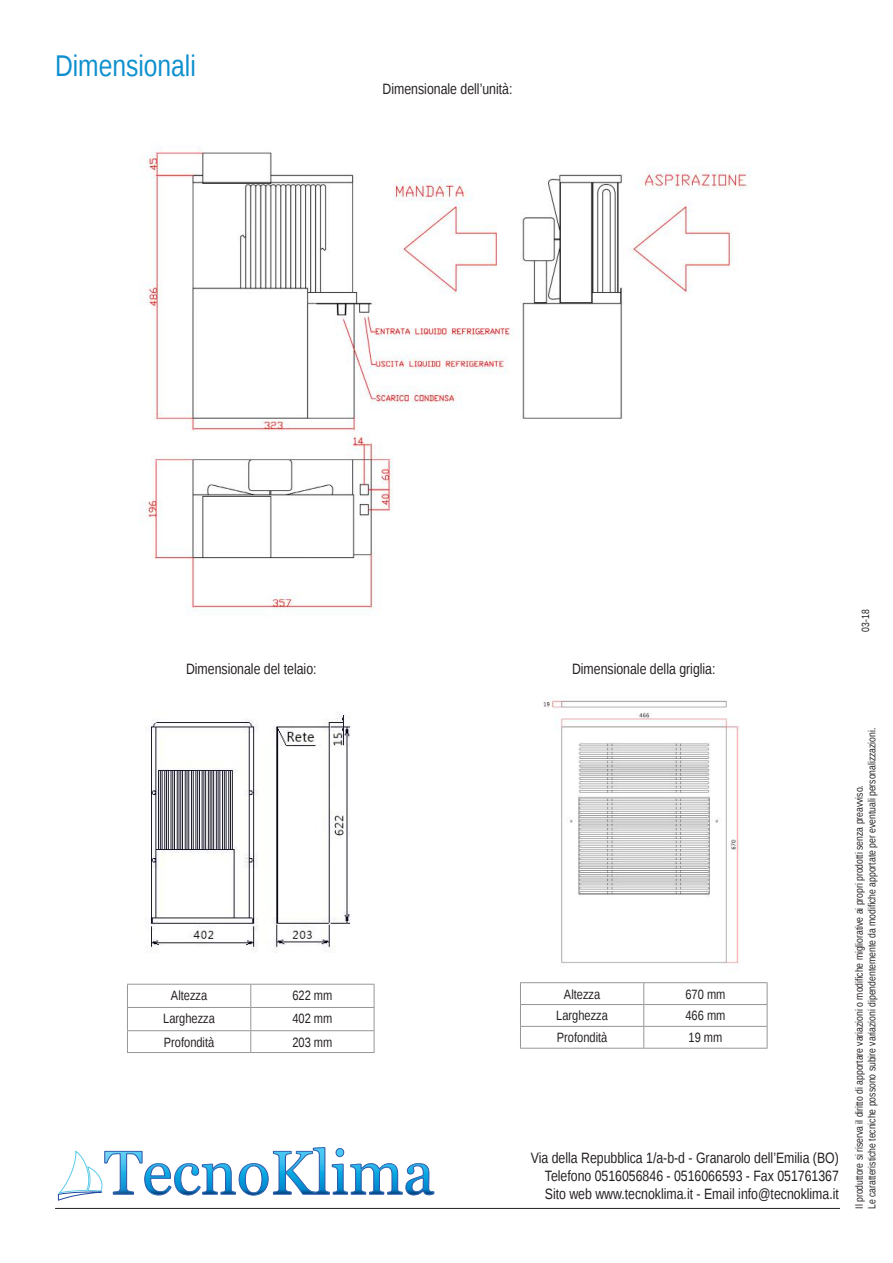
<style>
.page{position:relative;width:893px;height:1263px;background:#fff}
.page>*{position:absolute;margin:0;border:0;box-sizing:border-box;transform-origin:0 0}
.t1{font:30px "Liberation Sans Narrow";color:#0e90ce}
.t2{font:15px/18px "Liberation Sans Narrow";color:#241f1f;text-align:justify}
.t3{font:13.5px "Liberation Sans Narrow";color:#241f1f}
.t4{font:10.5px/12.6px "Liberation Sans Narrow";color:#241f1f}
</style>
<div class="page">
<img style="left:150px;top:712px;width:201px;height:241px">
<img style="left:543px;top:697px;width:197px;height:267px">
<img style="left:140px;top:146px;width:611px;height:466px">
<hr style="left:55px;top:1208px;width:785px;height:1px;background:#241f1f">
<svg style="left:57px;top:1147px;width:377px;height:54px"></svg>
<hr style="left:520px;top:982px;width:124px;height:1px;background:#969698">
<hr style="left:644px;top:982px;width:123px;height:1px;background:#969698">
<hr style="left:520px;top:1004px;width:124px;height:1px;background:#969698">
<hr style="left:644px;top:1004px;width:123px;height:1px;background:#969698">
<hr style="left:520px;top:1026px;width:124px;height:1px;background:#969698">
<svg style="left:520px;top:983px;width:1px;height:65px"></svg>
<hr style="left:644px;top:1026px;width:123px;height:1px;background:#969698">
<svg style="left:643px;top:983px;width:1px;height:65px"></svg>
<svg style="left:767px;top:983px;width:1px;height:65px"></svg>
<hr style="left:520px;top:1048px;width:124px;height:1px;background:#969698">
<hr style="left:644px;top:1048px;width:123px;height:1px;background:#969698">
<hr style="left:127px;top:984px;width:124px;height:1px;background:#969698">
<hr style="left:251px;top:984px;width:123px;height:1px;background:#969698">
<hr style="left:127px;top:1007px;width:124px;height:1px;background:#969698">
<hr style="left:251px;top:1007px;width:123px;height:1px;background:#969698">
<hr style="left:127px;top:1030px;width:124px;height:1px;background:#969698">
<svg style="left:127px;top:984px;width:1px;height:68px"></svg>
<hr style="left:251px;top:1030px;width:123px;height:1px;background:#969698">
<svg style="left:250px;top:984px;width:1px;height:68px"></svg>
<svg style="left:374px;top:984px;width:1px;height:68px"></svg>
<hr style="left:127px;top:1052px;width:124px;height:1px;background:#969698">
<hr style="left:251px;top:1052px;width:123px;height:1px;background:#969698">
<h1 class="t1" style="left:55px;top:49px;width:142px">Dimensionali</h1>
<h2 class="t2" style="left:383px;top:80px;width:131px">Dimensionale dell’unità:</h2>
<h2 class="t2" style="left:186px;top:660px;width:132px">Dimensionale del telaio:</h2>
<h2 class="t2" style="left:572px;top:660px;width:145px">Dimensionale della griglia:</h2>
<p class="t4" style="left:860px;top:631px;width:24px;rotate:-90deg">03-18</p>
<p class="t3" style="left:171px;top:988px;width:38px">Altezza</p>
<p class="t3" style="left:292px;top:988px;width:41px">622 mm</p>
<p class="t3" style="left:163px;top:1011px;width:53px">Larghezza</p>
<p class="t3" style="left:292px;top:1011px;width:41px">402 mm</p>
<p class="t3" style="left:164px;top:1034px;width:52px">Profondità</p>
<p class="t3" style="left:292px;top:1034px;width:41px">203 mm</p>
<p class="t3" style="left:564px;top:986px;width:38px">Altezza</p>
<p class="t3" style="left:685px;top:986px;width:41px">670 mm</p>
<p class="t3" style="left:556px;top:1008px;width:53px">Larghezza</p>
<p class="t3" style="left:685px;top:1008px;width:41px">466 mm</p>
<p class="t3" style="left:557px;top:1030px;width:52px">Profondità</p>
<p class="t3" style="left:688px;top:1030px;width:35px">19 mm</p>
<h2 class="t2" style="left:545px;top:1150px;width:296px;text-indent:-14px">Via della Repubblica 1/a-b-d - Granarolo dell’Emilia (BO)<br>Telefono 0516056846 - 0516066593 - Fax 051761367<br>Sito web www.tecnoklima.it - Email info@tecnoklima.it</h2>
<p class="t4" style="left:853px;top:1209px;width:482px;rotate:-90deg">Il produttore si riserva il diritto di apportare variazioni o modifiche migliorative ai propri prodotti senza preavviso.<br>Le caratteristiche tecniche possono subire variazioni dipendentemente da modifiche apportate per eventuali personalizzazioni.</p>
</div>
